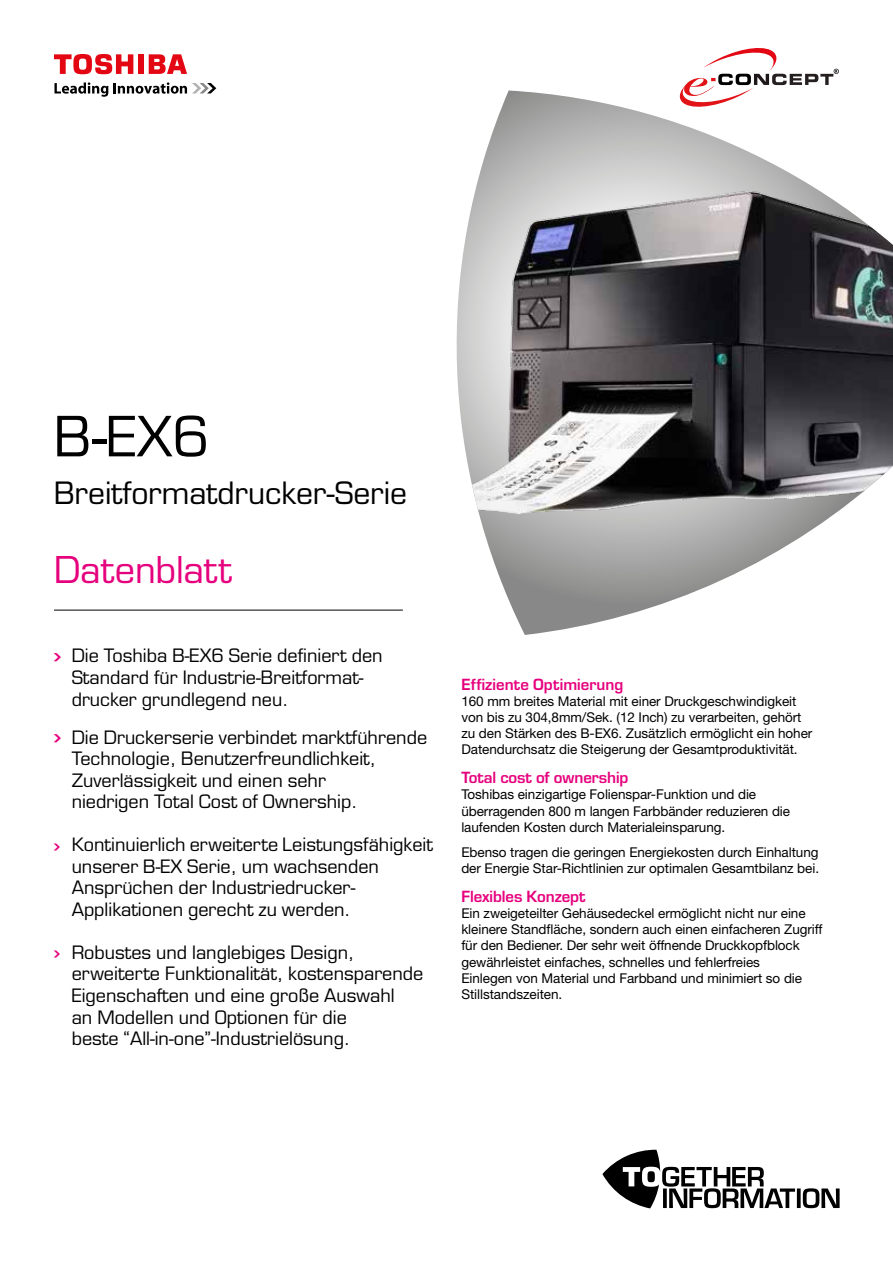
<style>
.page{position:relative;width:893px;height:1263px;background:#fff}
.page>*{position:absolute;margin:0;border:0;box-sizing:border-box;transform-origin:0 0}
.t1{font:54px "Eurostile LT Std";color:#000}
.t2{font:36px "Eurostile LT Std";letter-spacing:-.005em;color:#e6007d}
.t3{font:30px "Eurostile LT Std";color:#000}
.t4{font:18px/21.6px "Eurostile LT Std";color:#000}
.t5{font:600 15px "Eurostile LT Std";letter-spacing:-.005em;color:#e6007d}
.t6{font:13.5px/16.2px "Helvetica Neue LT Std";letter-spacing:-.005em;color:#000}
.s1{font-family:"Chevron";font-size:21px;color:#e6007d}
.s2{font-family:"Chevron";color:#e6007d}
</style>
<div class="page">
<svg style="left:493px;top:90px;width:253px;height:545px"></svg>
<img style="left:456px;top:130px;width:437px;height:438px">
<svg style="left:54px;top:82px;width:54px;height:15px"></svg>
<svg style="left:114px;top:82px;width:102px;height:12px"></svg>
<div style="left:138px;top:54px;width:6px;height:20px;background:#e30613"></div>
<svg style="left:149px;top:54px;width:38px;height:20px"></svg>
<svg style="left:54px;top:54px;width:79px;height:21px"></svg>
<hr style="left:54px;top:610px;width:349px;height:1px;background:#000">
<svg style="left:602px;top:1150px;width:238px;height:58px"></svg>
<svg style="left:680px;top:48px;width:159px;height:59px"></svg>
<h1 class="t1" style="left:54px;top:404px;width:157px">B-EX6</h1>
<h3 class="t3" style="left:54px;top:475px;width:355px">Breitformatdrucker-Serie</h3>
<h2 class="t2" style="left:54px;top:548px;width:180px">Datenblatt</h2>
<h3 class="t4" style="left:72px;top:645px;width:313px;text-indent:-18px"><span class="s1">•</span> Die Toshiba B-EX6 Serie definiert den<br>Standard für Industrie-Breitformat&shy;drucker grundlegend neu.</h3>
<h3 class="t4" style="left:72px;top:726px;width:357px;text-indent:-18px"><span class="s1">•</span> Die Druckerserie verbindet marktführende Technologie, Benutzerfreundlichkeit, Zuverlässigkeit und einen sehr<br>niedrigen Total Cost of Ownership.</h3>
<h3 class="t4" style="left:72px;top:834px;width:363px;text-indent:-18px"><span class="s2">•</span> Kontinuierlich erweiterte Leistungsfähigkeit unserer B-EX Serie, um wachsenden Ansprüchen der Industriedrucker-Applikationen gerecht zu werden.</h3>
<h3 class="t4" style="left:72px;top:941px;width:353px;text-indent:-18px"><span class="s2">•</span> Robustes und langlebiges Design, erweiterte Funktionalität, kostensparende Eigenschaften und eine große Auswahl<br>an Modellen und Optionen für die<br>beste “All-in-one”-Industrielösung.</h3>
<p class="t5" style="left:461px;top:675px;width:163px">Effiziente Optimierung</p>
<p class="t6" style="left:461px;top:693px;width:353px">160 mm breites Material mit einer Druckgeschwindigkeit von bis zu 304,8mm/Sek. (12 Inch) zu verarbeiten, gehört zu den Stärken des B-EX6. Zusätzlich ermöglicht ein hoher Datendurchsatz die Steigerung der Gesamtproduktivität.</p>
<p class="t5" style="left:461px;top:768px;width:169px">Total cost of ownership</p>
<p class="t6" style="left:461px;top:786px;width:330px">Toshibas einzigartige Folienspar-Funktion und die überragenden 800 m langen Farbbänder reduzieren die laufenden Kosten durch Materialeinsparung.</p>
<p class="t6" style="left:461px;top:843px;width:359px">Ebenso tragen die geringen Energiekosten durch Einhaltung der Energie Star-Richtlinien zur optimalen Gesamtbilanz bei.</p>
<p class="t5" style="left:461px;top:887px;width:126px">Flexibles Konzept</p>
<p class="t6" style="left:461px;top:905px;width:363px">Ein zweigeteilter Gehäusedeckel ermöglicht nicht nur eine kleinere Standfläche, sondern auch einen einfacheren Zugriff für den Bediener. Der sehr weit öffnende Druckkopfblock gewährleistet einfaches, schnelles und fehlerfreies<br>Einlegen von Material und Farbband und minimiert so die Stillstandszeiten.</p>
</div>
